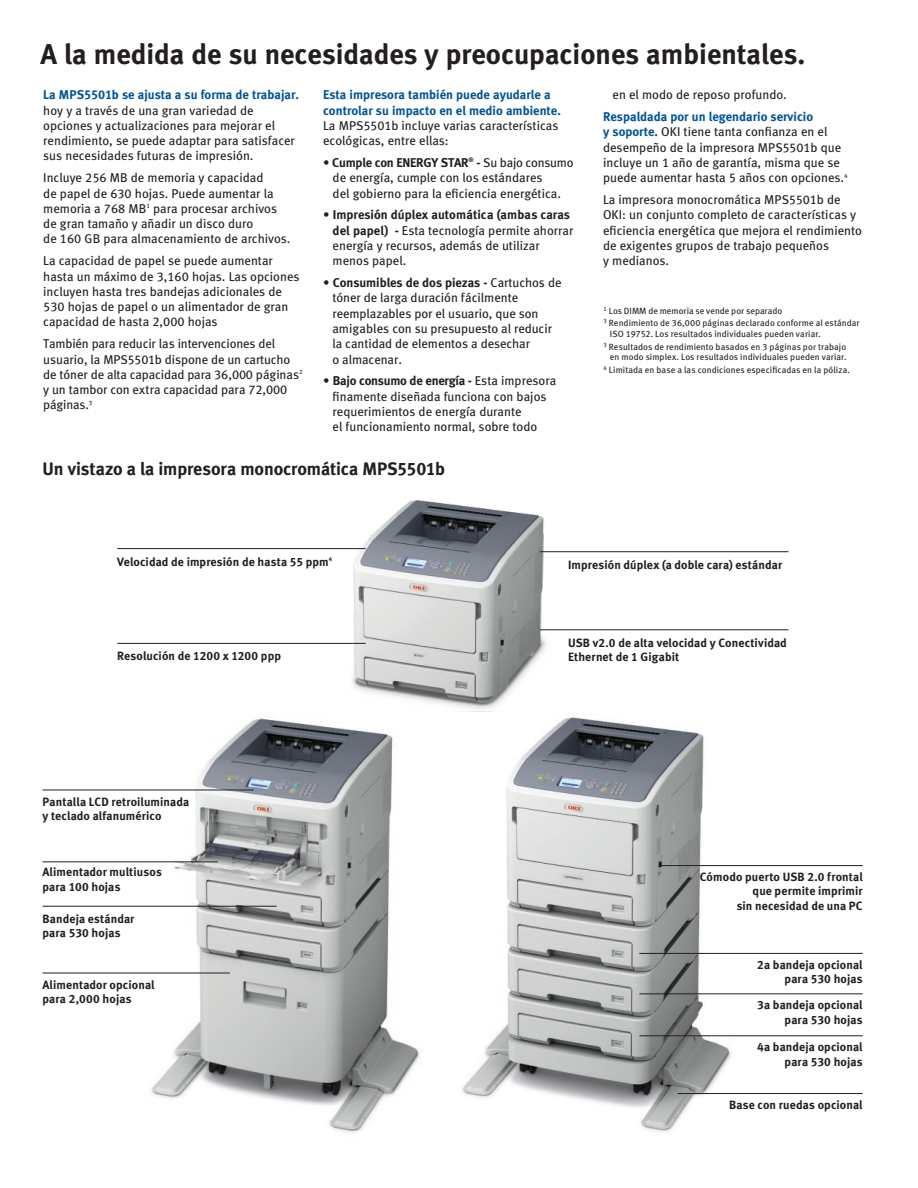
<style>
.page{position:relative;width:918px;height:1188px;background:#fff}
.page>*{position:absolute;margin:0;border:0;box-sizing:border-box;transform-origin:0 0}
._2aa-Spread_Hdline_1{font:28.5px "Meta Bold LF";color:#231f20}
.t1{font:18px "Meta Bold LF";letter-spacing:-.005em;color:#231f20}
.body{font:12.75px/15.3px "Meta Book LF";color:#231f20}
.body-2{font:12.75px/15.3px "Meta Bold LF";color:#005495}
.t2{font:12px/14.4px "Meta Bold LF";letter-spacing:.01em;color:#231f20}
.footnote1__6_7{font:9px/10.5px "Meta Book LF";letter-spacing:.01em;color:#231f20}
.s1{font-family:"Meta Bold LF";color:#005495}
.s2{font-family:"Meta Book LF";color:#231f20}
.s3{font-family:"Meta Bold LF"}
</style>
<div class="page">
<img style="left:147px;top:718px;width:273px;height:415px">
<img style="left:462px;top:717px;width:274px;height:415px">
<hr style="left:43px;top:790px;width:211px;height:1px;background:#231f20">
<hr style="left:43px;top:861px;width:175px;height:1px;background:#231f20">
<hr style="left:43px;top:906px;width:234px;height:1px;background:#231f20">
<hr style="left:43px;top:973px;width:187px;height:1px;background:#231f20">
<hr style="left:662px;top:865px;width:201px;height:1px;background:#231f20">
<hr style="left:639px;top:953px;width:224px;height:1px;background:#231f20">
<hr style="left:639px;top:993px;width:224px;height:1px;background:#231f20">
<hr style="left:639px;top:1035px;width:224px;height:1px;background:#231f20">
<hr style="left:678px;top:1093px;width:185px;height:1px;background:#231f20">
<img style="left:342px;top:499px;width:218px;height:213px">
<hr style="left:117px;top:548px;width:249px;height:1px;background:#231f20">
<hr style="left:117px;top:643px;width:249px;height:1px;background:#231f20">
<hr style="left:540px;top:551px;width:249px;height:1px;background:#231f20">
<hr style="left:540px;top:629px;width:249px;height:1px;background:#231f20">
<p class="_2aa-Spread_Hdline_1" style="left:41px;top:36px;width:766px">A la medida de su necesidades y preocupaciones ambientales.</p>
<p class="body" style="left:43px;top:87px;width:257px"><span class="s1">La MPS5501b se ajusta a su forma de trabajar. </span>hoy y a través de una gran variedad de opciones y actualizaciones para mejorar el rendimiento, se puede adaptar para satisfacer sus necesidades futuras de impresión.</p>
<p class="body" style="left:43px;top:170px;width:249px">Incluye 256 MB de memoria y capacidad<br>de papel de 630 hojas. Puede aumentar la memoria a 768 MB<sup>1</sup> para procesar archivos de gran tamaño y añadir un disco duro<br>de 160 GB para almacenamiento de archivos.</p>
<p class="body" style="left:43px;top:253px;width:258px">La capacidad de papel se puede aumentar hasta un máximo de 3,160 hojas. Las opciones incluyen hasta tres bandejas adicionales de 530 hojas de papel o un alimentador de gran capacidad de hasta 2,000 hojas</p>
<p class="body" style="left:43px;top:336px;width:261px">También para reducir las intervenciones del usuario, la MPS5501b dispone de un cartucho de tóner de alta capacidad para 36,000 páginas<sup>2 </sup>y un tambor con extra capacidad para 72,000 páginas.<sup>3</sup></p>
<p class="body-2" style="left:323px;top:87px;width:239px">Esta impresora también puede ayudarle a controlar su impacto en el medio ambiente.<br><span class="s2">La MPS5501b incluye varias características ecológicas, entre ellas:</span></p>
<p class="body" style="left:333px;top:155px;width:242px;text-indent:-9px">• <span class="s3">Cumple con ENERGY STAR</span><sup>®</sup> <span class="s3">-</span> Su bajo consumo de energía, cumple con los estándares<br>del gobierno para la eficiencia energética.</p>
<p class="body" style="left:333px;top:207px;width:242px;text-indent:-9px">• <span class="s3">Impresión dúplex automática (ambas caras del papel) -</span> Esta tecnología permite ahorrar energía y recursos, además de utilizar menos papel.</p>
<p class="body" style="left:332px;top:275px;width:231px;text-indent:-9px">• <span class="s3">Consumibles de dos piezas -</span> Cartuchos de tóner de larga duración fácilmente reemplazables por el usuario, que son amigables con su presupuesto al reducir la cantidad de elementos a desechar<br>o almacenar.</p>
<p class="body" style="left:333px;top:373px;width:225px;text-indent:-9px">• <span class="s3">Bajo consumo de energía -</span> Esta impresora finamente diseñada funciona con bajos requerimientos de energía durante<br>el funcionamiento normal, sobre todo</p>
<p class="body" style="left:613px;top:87px;width:176px">en el modo de reposo profundo.</p>
<p class="body" style="left:603px;top:109px;width:246px"><span class="s1">Respaldada por un legendario servicio<br>y soporte.</span> OKI tiene tanta confianza en el desempeño de la impresora MPS5501b que incluye un 1 año de garantía, misma que se puede aumentar hasta 5 años con opciones.<sup>4</sup></p>
<p class="body" style="left:603px;top:192px;width:261px">La impresora monocromática MPS5501b de OKI: un conjunto completo de características y eficiencia energética que mejora el rendimiento de exigentes grupos de trabajo pequeños<br>y medianos.</p>
<p class="footnote1__6_7" style="left:603px;top:305px;width:180px"><sup>1</sup> Los DIMM de memoria se vende por separado</p>
<p class="footnote1__6_7" style="left:610px;top:318px;width:251px;text-indent:-6px"><sup>3</sup> Rendimiento de 36,000 páginas declarado conforme al estándar<br>ISO 19752. Los resultados individuales pueden variar.</p>
<p class="footnote1__6_7" style="left:603px;top:341px;width:245px;text-align:right"><sup>3</sup> Resultados de rendimiento basados en 3 páginas por trabajo en modo simplex. Los resultados individuales pueden variar.</p>
<p class="footnote1__6_7" style="left:603px;top:364px;width:248px"><sup>4</sup> Limitada en base a las condiciones especificadas en la póliza.</p>
<p class="t1" style="left:43px;top:458px;width:404px">Un vistazo a la impresora monocromática MPS5501b</p>
<p class="t2" style="left:117px;top:554px;width:217px">Velocidad de impresión de hasta 55 ppm<sup>4</sup></p>
<p class="t2" style="left:117px;top:649px;width:165px">Resolución de 1200 x 1200 ppp</p>
<p class="t2" style="left:43px;top:794px;width:148px">Pantalla LCD retroiluminada y teclado alfanumérico</p>
<p class="t2" style="left:43px;top:865px;width:121px">Alimentador multiusos</p>
<p class="t2" style="left:43px;top:879px;width:79px">para 100 hojas</p>
<p class="t2" style="left:43px;top:911px;width:93px">Bandeja estándar</p>
<p class="t2" style="left:43px;top:926px;width:80px">para 530 hojas</p>
<p class="t2" style="left:43px;top:977px;width:114px">Alimentador opcional</p>
<p class="t2" style="left:43px;top:991px;width:91px">para 2,000 hojas</p>
<p class="t2" style="left:568px;top:557px;width:216px">Impresión dúplex (a doble cara) estándar</p>
<p class="t2" style="left:568px;top:635px;width:220px">USB v2.0 de alta velocidad y Conectividad</p>
<p class="t2" style="left:568px;top:650px;width:113px">Ethernet de 1 Gigabit</p>
<p class="t2" style="left:700px;top:869px;width:164px">Cómodo puerto USB 2.0 frontal</p>
<p class="t2" style="left:753px;top:884px;width:112px">que permite imprimir</p>
<p class="t2" style="left:737px;top:898px;width:127px">sin necesidad de una PC</p>
<p class="t2" style="left:757px;top:957px;width:107px">2a bandeja opcional</p>
<p class="t2" style="left:785px;top:972px;width:80px">para 530 hojas</p>
<p class="t2" style="left:757px;top:998px;width:107px">3a bandeja opcional</p>
<p class="t2" style="left:785px;top:1012px;width:80px">para 530 hojas</p>
<p class="t2" style="left:757px;top:1039px;width:107px">4a bandeja opcional</p>
<p class="t2" style="left:785px;top:1054px;width:80px">para 530 hojas</p>
<p class="t2" style="left:729px;top:1097px;width:135px">Base con ruedas opcional</p>
</div>
